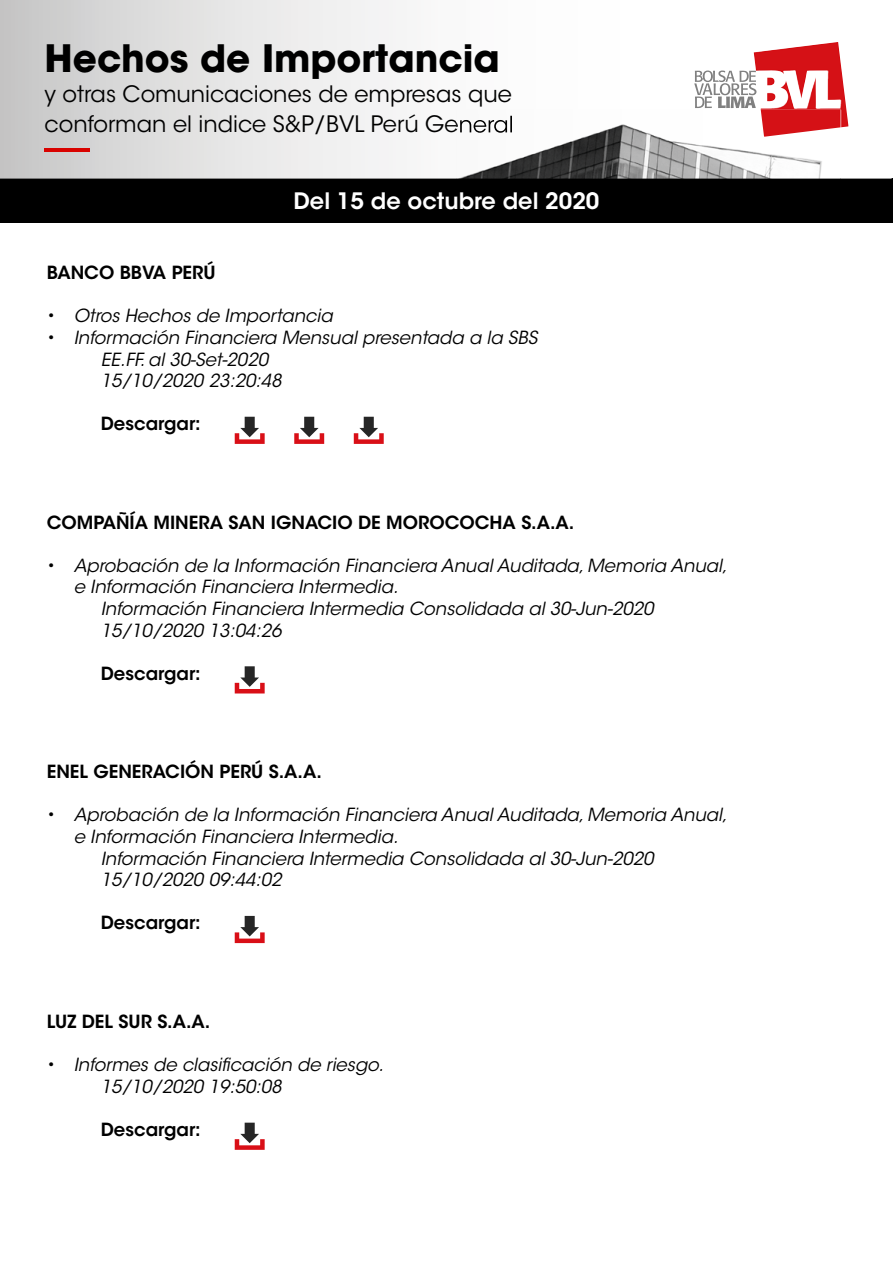
<style>
.page{position:relative;width:893px;height:1263px;background:#fff}
.page>*{position:absolute;margin:0;border:0;box-sizing:border-box;transform-origin:0 0}
.t1{font:700 37.5px "ITC Avant Garde Std";color:#000}
.t2{font:22.5px/30px "ITC Avant Garde Std";color:#000}
.t3{font:600 22.5px "ITC Avant Garde Std";color:#fff}
.t4{font:italic 18px/21.6px "ITC Avant Garde Std";color:#000}
.t5{font:600 18px "ITC Avant Garde Std";color:#000}
.s1{font-style:normal}
</style>
<div class="page">
<div style="left:0;top:179px;width:893px;height:44px;background:#000"></div>
<svg style="left:0;top:0;width:892px;height:179px"></svg>
<img style="left:754px;top:42px;width:94px;height:85px">
<svg style="left:694px;top:71px;width:62px;height:37px"></svg>
<img style="left:456px;top:109px;width:384px;height:70px">
<img style="left:456px;top:115px;width:56px;height:20px">
<img style="left:456px;top:116px;width:56px;height:17px">
<img style="left:761px;top:109px;width:79px;height:28px">
<hr style="left:45px;top:148px;width:45px;height:3px;background:#d90300">
<svg style="left:235px;top:1123px;width:30px;height:27px"></svg>
<svg style="left:235px;top:417px;width:30px;height:27px"></svg>
<svg style="left:235px;top:666px;width:30px;height:27px"></svg>
<svg style="left:235px;top:916px;width:30px;height:27px"></svg>
<svg style="left:294px;top:417px;width:30px;height:27px"></svg>
<svg style="left:354px;top:417px;width:30px;height:27px"></svg>
<h1 class="t1" style="left:45px;top:34px;width:457px">Hechos de Importancia</h1>
<p class="t2" style="left:45px;top:80px;width:470px">y otras Comunicaciones de empresas que conforman el indice S&amp;P/BVL Perú General</p>
<p class="t3" style="left:293px;top:187px;width:307px">Del 15 de octubre del 2020</p>
<p class="t5" style="left:47px;top:261px;width:170px">BANCO BBVA PERÚ</p>
<p class="t4" style="left:47px;top:305px;width:287px"><span class="s1">•</span> Otros Hechos de Importancia</p>
<p class="t4" style="left:101px;top:327px;width:438px;text-indent:-54px"><span class="s1">•</span> Información Financiera Mensual presentada a la SBS<br>EE.FF. al 30-Set-2020<br>15/10/2020 23:20:48</p>
<p class="t5" style="left:101px;top:412px;width:102px">Descargar:</p>
<p class="t5" style="left:47px;top:511px;width:529px">COMPAÑÍA MINERA SAN IGNACIO DE MOROCOCHA S.A.A.</p>
<p class="t4" style="left:47px;top:555px;width:682px"><span class="s1">•</span> Aprobación de la Información Financiera Anual Auditada, Memoria Anual,</p>
<p class="t4" style="left:74px;top:577px;width:326px">e Información Financiera Intermedia.</p>
<p class="t4" style="left:101px;top:598px;width:554px">Información Financiera Intermedia Consolidada al 30-Jun-2020</p>
<p class="t4" style="left:101px;top:620px;width:182px">15/10/2020 13:04:26</p>
<p class="t5" style="left:101px;top:662px;width:102px">Descargar:</p>
<p class="t5" style="left:47px;top:760px;width:277px">ENEL GENERACIÓN PERÚ S.A.A.</p>
<p class="t4" style="left:47px;top:804px;width:682px"><span class="s1">•</span> Aprobación de la Información Financiera Anual Auditada, Memoria Anual,</p>
<p class="t4" style="left:74px;top:826px;width:326px">e Información Financiera Intermedia.</p>
<p class="t4" style="left:101px;top:848px;width:554px">Información Financiera Intermedia Consolidada al 30-Jun-2020</p>
<p class="t4" style="left:101px;top:869px;width:182px">15/10/2020 09:44:02</p>
<p class="t5" style="left:101px;top:911px;width:102px">Descargar:</p>
<p class="t5" style="left:47px;top:1010px;width:165px">LUZ DEL SUR S.A.A.</p>
<p class="t4" style="left:101px;top:1054px;width:284px;text-indent:-54px"><span class="s1">•</span> Informes de clasificación de riesgo.<br>15/10/2020 19:50:08</p>
<p class="t5" style="left:101px;top:1118px;width:102px">Descargar:</p>
</div>
